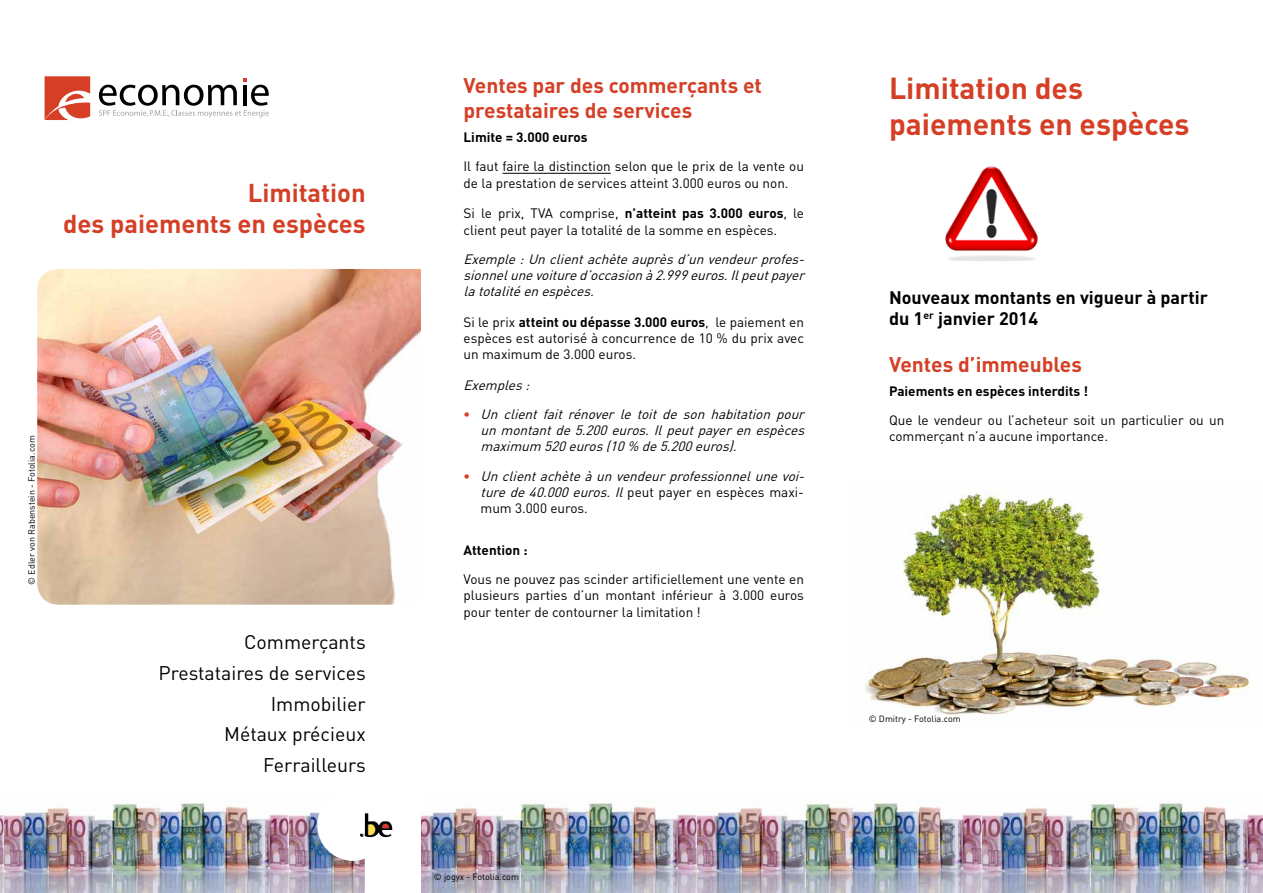
<style>
.page{position:relative;width:1263px;height:893px;background:#fff}
.page>*{position:absolute;margin:0;border:0;box-sizing:border-box;transform-origin:0 0}
.t1{font:700 30px/36px "DIN Pro";color:#d43f26}
.t2{font:700 25.5px/30.6px "DIN Pro";color:#d43f26;text-align:right}
.t3{font:700 21px/25.2px "DIN Pro";color:#d43f26}
.t4{font:19.5px/30.9px "DIN Pro";color:#000;text-align:right}
.t5{font:700 18px/21.6px "DIN Pro";color:#000}
.t6{font:13.5px/16.2px "DIN Pro";color:#000}
.t7{font:italic 13.5px/16.2px "DIN Pro";color:#000;text-align:justify}
.t8{font:9px "DIN Pro";color:#000}
.s1{font-weight:700}
.s2{font-weight:700;font-style:normal;color:#d43f26}
.s3{font-style:normal}
</style>
<div class="page">
<img style="left:0;top:801px;width:1263px;height:92px">
<svg style="left:45px;top:76px;width:46px;height:45px"></svg>
<svg style="left:99px;top:78px;width:170px;height:40px"></svg>
<svg style="left:317px;top:801px;width:104px;height:92px"></svg>
<img style="left:365px;top:813px;width:27px;height:24px">
<img style="left:37px;top:269px;width:384px;height:336px">
<img style="left:864px;top:489px;width:386px;height:230px">
<hr style="left:503px;top:173px;width:108px;height:1px;background:#000">
<img style="left:945px;top:166px;width:93px;height:95px">
<p class="t2" style="left:63px;top:176px;width:304px">Limitation<br>des paiements en espèces</p>
<p class="t8" style="left:26px;top:585px;width:151px;rotate:-90deg">© Edler von Rabenstein - Fotolia.com</p>
<p class="t4" style="left:159px;top:625px;width:209px">Commerçants<br>Prestataires de services<br>Immobilier<br>Métaux précieux<br>Ferrailleurs</p>
<p class="t3" style="left:463px;top:72px;width:300px">Ventes par des commerçants et prestataires de services</p>
<p class="t6" style="left:463px;top:123px;width:342px;line-height:29px"><span class="s1">Limite = 3.000 euros<br></span>Il faut faire la distinction selon que le prix de la vente ou</p>
<p class="t6" style="left:463px;top:174px;width:327px">de la prestation de services atteint 3.000 euros ou non.</p>
<p class="t6" style="left:463px;top:205px;width:342px">Si le prix, TVA comprise, <span class="s1">n’atteint pas 3.000 euros</span>, le client peut payer la totalité de la somme en espèces.</p>
<p class="t7" style="left:463px;top:250px;width:347px">Exemple:Unclientachèteauprèsd’unvendeurprofes&shy;sionnelunevoitured’occasionà2.999euros.Ilpeutpayer latotalitéenespèces.</p>
<p class="t6" style="left:463px;top:313px;width:342px;text-align:justify">Si le prix <span class="s1">atteint ou dépasse 3.000 euros</span>, le paiement en espèces est autorisé à concurrence de 10 % du prix avec un maximum de 3.000 euros.</p>
<p class="t7" style="left:463px;top:376px;width:72px">Exemples:</p>
<p class="t7" style="left:480px;top:405px;width:330px;text-indent:-17px"><span class="s2">•</span> Un client fait rénover le toit de son habitation pour unmontantde5.200euros.Ilpeutpayerenespèces maximum 520euros(10% de5.200euros).</p>
<p class="t7" style="left:480px;top:467px;width:330px;text-align:left;text-indent:-17px"><span class="s2">•</span> Unclientachèteàunvendeurprofessionnelunevoi&shy;turede40.000euros.Il<span class="s3">peut payer en espèces maxi&shy;mum 3.000 euros.</span></p>
<p class="t6" style="left:463px;top:535px;width:342px;line-height:29px"><span class="s1">Attention :<br></span>Vous ne pouvez pas scinder artificiellement une vente en</p>
<p class="t6" style="left:463px;top:587px;width:342px">plusieurs parties d’un montant inférieur à 3.000 euros pour tenter de contourner la limitation !</p>
<p class="t8" style="left:434px;top:871px;width:87px">© jogyx - Fotolia.com</p>
<p class="t1" style="left:889px;top:69px;width:302px">Limitation des paiements en espèces</p>
<p class="t5" style="left:889px;top:285px;width:320px">Nouveaux montants en vigueur à partir du 1<sup>er</sup> janvier 2014</p>
<p class="t3" style="left:889px;top:351px;width:194px">Ventes d’immeubles</p>
<p class="t6" style="left:889px;top:376px;width:337px;line-height:29px"><span class="s1">Paiements en espèces interdits !<br></span>Que le vendeur ou l’acheteur soit un particulier ou un</p>
<p class="t6" style="left:889px;top:428px;width:221px">commerçant n’a aucune importance.</p>
<p class="t8" style="left:869px;top:712px;width:93px">© Dmitry - Fotolia.com</p>
</div>
